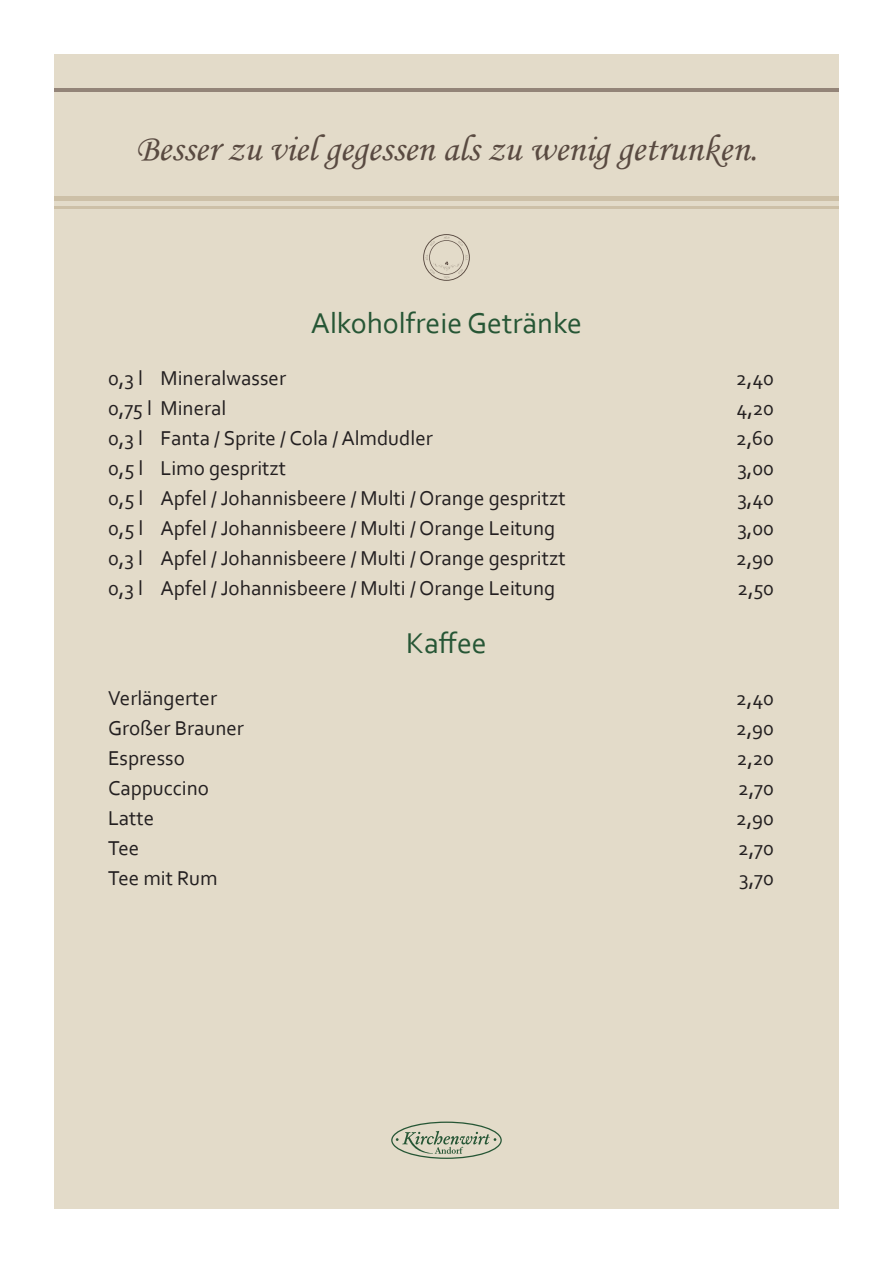
<style>
.page{position:relative;width:893px;height:1263px;background:#fff}
.page>*{position:absolute;margin:0;border:0;box-sizing:border-box;transform-origin:0 0}
.t1{font:37.5px "Monotype Corsiva";color:#594a41}
.t2{font:30px "Corbel";color:#265635}
.t3{font:21px "Corbel";color:#231f20}
</style>
<div class="page">
<div style="left:54px;top:54px;width:785px;height:1155px;background:#e3dbc9"></div>
<svg style="left:391px;top:1121px;width:111px;height:38px"></svg>
<div style="left:54px;top:196px;width:785px;height:5px;background:#cdc0a7"></div>
<hr style="left:54px;top:206px;width:785px;height:2px;background:#cdc0a7">
<svg style="left:423px;top:234px;width:47px;height:47px"></svg>
<hr style="left:54px;top:88px;width:785px;height:4px;background:#938478">
<h1 class="t1" style="left:136px;top:126px;width:623px">Besser zu viel gegessen als zu wenig getrunken.</h1>
<h2 class="t2" style="left:311px;top:305px;width:273px">Alkoholfreie Getränke</h2>
<p class="t3" style="left:108px;top:365px;width:180px">0,3 l Mineralwasser</p>
<p class="t3" style="left:736px;top:365px;width:39px">2,40</p>
<p class="t3" style="left:108px;top:395px;width:120px">0,75 l Mineral</p>
<p class="t3" style="left:737px;top:395px;width:39px">4,20</p>
<p class="t3" style="left:108px;top:425px;width:326px">0,3 l Fanta / Sprite / Cola / Almdudler</p>
<p class="t3" style="left:736px;top:425px;width:40px">2,60</p>
<p class="t3" style="left:108px;top:455px;width:180px">0,5 l Limo gespritzt</p>
<p class="t3" style="left:737px;top:455px;width:38px">3,00</p>
<p class="t3" style="left:108px;top:485px;width:459px">0,5 l Apfel / Johannisbeere / Multi / Orange gespritzt</p>
<p class="t3" style="left:737px;top:485px;width:38px">3,40</p>
<p class="t3" style="left:108px;top:515px;width:449px">0,5 l Apfel / Johannisbeere / Multi / Orange Leitung</p>
<p class="t3" style="left:737px;top:515px;width:38px">3,00</p>
<p class="t3" style="left:108px;top:545px;width:459px">0,3 l Apfel / Johannisbeere / Multi / Orange gespritzt</p>
<p class="t3" style="left:736px;top:545px;width:40px">2,90</p>
<p class="t3" style="left:108px;top:575px;width:449px">0,3 l Apfel / Johannisbeere / Multi / Orange Leitung</p>
<p class="t3" style="left:737px;top:575px;width:38px">2,50</p>
<h2 class="t2" style="left:406px;top:625px;width:82px">Kaffee</h2>
<p class="t3" style="left:108px;top:685px;width:111px">Verlängerter</p>
<p class="t3" style="left:736px;top:685px;width:39px">2,40</p>
<p class="t3" style="left:108px;top:715px;width:137px">Großer Brauner</p>
<p class="t3" style="left:736px;top:715px;width:40px">2,90</p>
<p class="t3" style="left:108px;top:745px;width:78px">Espresso</p>
<p class="t3" style="left:737px;top:745px;width:39px">2,20</p>
<p class="t3" style="left:108px;top:775px;width:103px">Cappuccino</p>
<p class="t3" style="left:738px;top:775px;width:38px">2,70</p>
<p class="t3" style="left:108px;top:805px;width:48px">Latte</p>
<p class="t3" style="left:736px;top:805px;width:40px">2,90</p>
<p class="t3" style="left:108px;top:835px;width:33px">Tee</p>
<p class="t3" style="left:738px;top:835px;width:38px">2,70</p>
<p class="t3" style="left:108px;top:865px;width:111px">Tee mit Rum</p>
<p class="t3" style="left:739px;top:865px;width:36px">3,70</p>
</div>
